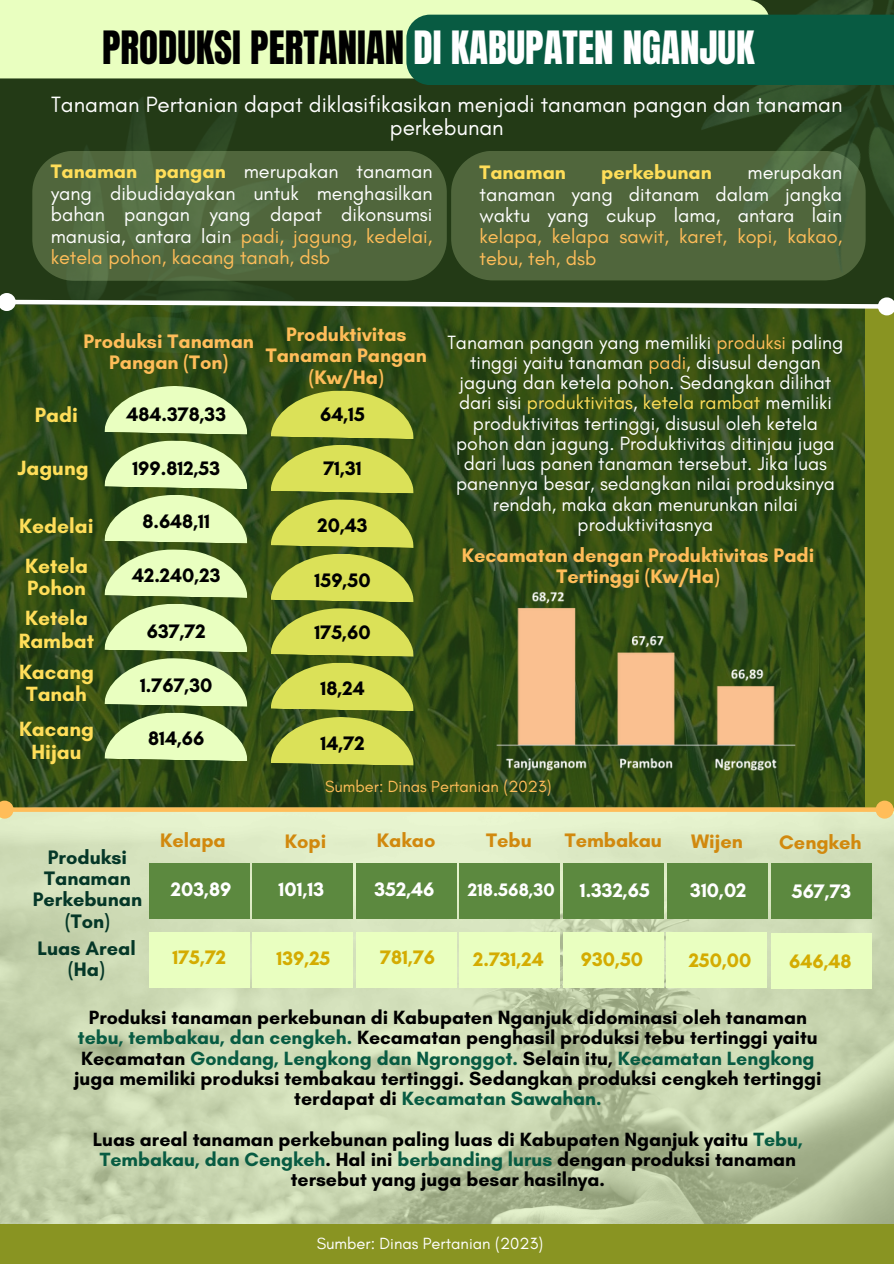
<style>
.page{position:relative;width:894px;height:1264px;background:#fff}
.page>*{position:absolute;margin:0;border:0;box-sizing:border-box;transform-origin:0 0}
.t1{font:39px "Anton";color:#fff}
.t2{font:22.5px/22.5px "Glacial Indifference";color:#fff;text-align:center}
.t3{font:700 21px/22.5px "Glacial Indifference";color:#ffde59}
.t4{font:19.95px/21.3px "Glacial Indifference";color:#fff;text-align:justify}
.t5{font:700 19.95px/21.3px "Glacial Indifference";color:#ffbd59;text-align:center}
.t6{font:700 19.95px "Glacial Indifference";color:#000}
.t7{font:700 19.95px "Glacial Indifference";color:#d4ac01}
.t8{font:700 19.95px/21.3px "Glacial Indifference";color:#053728;text-align:center}
.t9{font:700 19.95px "Glacial Indifference";color:#d1890e}
.t10{font:700 19.95px "Glacial Indifference";color:#fff}
.t11{font:700 19.95px "Glacial Indifference";color:#ffde59}
.t12{font:700 19.5px/20.2px "Glacial Indifference";color:#000;text-align:center}
.t13{font:19.5px/20.2px "Glacial Indifference";color:#fff;text-align:center}
.t14{font:700 18.45px "Glacial Indifference";color:#fff}
.t15{font:16.5px "Glacial Indifference";color:#ffbd59}
.t16{font:16.5px "Glacial Indifference";color:#fff}
.s1{color:#000}
.s2{font-weight:700;color:#ffde59}
.s3{color:#ffbd59}
.s4{color:#ffde59}
.s5{color:#085b42}
</style>
<div class="page">
<div style="left:0;top:0;width:893px;height:1263px;background:#233a16"></div>
<img style="left:0;top:315px;width:865px;height:492px">
<img style="left:0;top:811px;width:893px;height:412px">
<div style="left:865px;top:305px;width:28px;height:505px;background:#899422"></div>
<div style="left:451px;top:151px;width:188px;height:129px;background:#50663c"></div>
<img style="left:639px;top:0;width:254px;height:281px">
<div style="left:0;top:0;width:769px;height:78px;background:#e9ffc0"></div>
<div style="left:406px;top:15px;width:487px;height:70px;background:#085b42"></div>
<img style="left:0;top:98px;width:343px;height:276px">
<svg style="left:32px;top:151px;width:414px;height:130px;background:#50673d"></svg>
<svg style="left:0;top:293px;width:893px;height:22px"></svg>
<svg style="left:104px;top:386px;width:143px;height:48px;background:#bbd397"></svg>
<svg style="left:104px;top:440px;width:143px;height:103px;background:#b3ca8d"></svg>
<svg style="left:104px;top:549px;width:143px;height:103px;background:#b4cb8e"></svg>
<svg style="left:104px;top:658px;width:143px;height:48px;background:#bcd498"></svg>
<svg style="left:104px;top:712px;width:143px;height:49px;background:#b9d195"></svg>
<svg style="left:270px;top:390px;width:143px;height:49px;background:#afbb47"></svg>
<svg style="left:270px;top:445px;width:143px;height:48px;background:#b3be47"></svg>
<svg style="left:270px;top:499px;width:143px;height:103px;background:#aab644"></svg>
<svg style="left:270px;top:608px;width:143px;height:103px;background:#a8b544"></svg>
<svg style="left:270px;top:717px;width:143px;height:48px;background:#b2bd48"></svg>
<img style="left:487px;top:586px;width:317px;height:190px">
<svg style="left:14px;top:807px;width:861px;height:4px;background:#efb557"></svg>
<svg style="left:0;top:800px;width:14px;height:18px"></svg>
<div style="left:877px;top:802px;width:14px;height:14px;background:#ffbd59;border-radius:50%"></div>
<div style="left:875px;top:800px;width:18px;height:18px;border:4px solid #ffbd59;border-radius:50%"></div>
<div style="left:149px;top:862px;width:100px;height:56px;background:#5c893f"></div>
<div style="left:252px;top:862px;width:101px;height:56px;background:#5c893f"></div>
<div style="left:356px;top:862px;width:100px;height:56px;background:#5c893f"></div>
<div style="left:459px;top:862px;width:101px;height:56px;background:#5c893f"></div>
<div style="left:563px;top:862px;width:100px;height:56px;background:#5c893f"></div>
<div style="left:149px;top:932px;width:100px;height:55px;background:#e9ffc0"></div>
<div style="left:252px;top:932px;width:101px;height:55px;background:#e9ffc0"></div>
<div style="left:356px;top:932px;width:100px;height:55px;background:#e9ffc0"></div>
<div style="left:459px;top:932px;width:101px;height:55px;background:#e9ffc0"></div>
<div style="left:563px;top:932px;width:100px;height:55px;background:#e9ffc0"></div>
<div style="left:667px;top:862px;width:100px;height:56px;background:#5c893f"></div>
<div style="left:666px;top:932px;width:100px;height:55px;background:#e9ffc0"></div>
<div style="left:771px;top:863px;width:100px;height:55px;background:#5c893f"></div>
<div style="left:771px;top:933px;width:100px;height:56px;background:#e9ffc0"></div>
<div style="left:0;top:1223px;width:893px;height:40px;background:#899422"></div>
<h1 class="t1" style="left:102px;top:20px;width:653px"><span class="s1">PRODUKSI PERTANIAN</span> DI KABUPATEN NGANJUK</h1>
<h5 class="t2" style="left:51px;top:93px;width:792px">Tanaman Pertanian dapat diklasifikasikan menjadi tanaman pangan dan tanaman perkebunan</h5>
<h5 class="t11" style="left:479px;top:160px;width:88px">Tanaman</h5>
<h5 class="t11" style="left:601px;top:160px;width:112px">perkebunan</h5>
<p class="t4" style="left:51px;top:161px;width:383px"><span class="s2">Tanaman pangan</span> merupakan tanaman yang dibudidayakan untuk menghasilkan bahan pangan yang dapat dikonsumsi manusia, antara lain <span class="s3">padi, jagung, kedelai, ketela pohon, kacang tanah, dsb</span></p>
<h5 class="t4" style="left:479px;top:161px;width:364px;text-indent:268px">merupakan tanaman yang ditanam dalam jangka waktu yang cukup lama, antara lain <span class="s3">kelapa, kelapa sawit, karet, kopi, kakao, tebu, teh, dsb</span></h5>
<p class="t5" style="left:83px;top:330px;width:172px">Produksi Tanaman<br>Pangan (Ton)</p>
<h4 class="t3" style="left:35px;top:403px;width:44px">Padi</h4>
<h5 class="t3" style="left:17px;top:456px;width:73px">Jagung</h5>
<h2 class="t3" style="left:19px;top:514px;width:76px">Kedelai</h2>
<h4 class="t3" style="left:25px;top:554px;width:64px">Ketela<br>Pohon</h4>
<h4 class="t3" style="left:19px;top:606px;width:77px">Ketela<br>Rambat</h4>
<h2 class="t3" style="left:19px;top:660px;width:76px;text-align:center">Kacang<br>Tanah</h2>
<h4 class="t3" style="left:19px;top:717px;width:76px;text-align:center">Kacang<br>Hijau</h4>
<h4 class="t6" style="left:126px;top:401px;width:101px">484.378,33</h4>
<h4 class="t6" style="left:132px;top:456px;width:89px">199.812,53</h4>
<h2 class="t6" style="left:142px;top:509px;width:69px">8.648,11</h2>
<h4 class="t6" style="left:132px;top:563px;width:90px">42.240,23</h4>
<h4 class="t6" style="left:147px;top:619px;width:60px">637,72</h4>
<h2 class="t6" style="left:140px;top:672px;width:74px">1.767,30</h2>
<h4 class="t6" style="left:148px;top:726px;width:58px">814,66</h4>
<p class="t5" style="left:266px;top:323px;width:162px">Produktivitas<br>Tanaman Pangan (Kw/Ha)</p>
<p class="t6" style="left:320px;top:402px;width:46px">64,15</p>
<h2 class="t6" style="left:323px;top:456px;width:40px">71,31</h2>
<h4 class="t6" style="left:317px;top:513px;width:52px">20,43</h4>
<h4 class="t6" style="left:314px;top:567px;width:57px">159,50</h4>
<h2 class="t6" style="left:314px;top:619px;width:58px">175,60</h2>
<h4 class="t6" style="left:320px;top:676px;width:46px">18,24</h4>
<h4 class="t6" style="left:320px;top:730px;width:46px">14,72</h4>
<h2 class="t13" style="left:447px;top:331px;width:397px">Tanaman pangan yang memiliki <span class="s3">produksi</span> paling tinggi yaitu tanaman <span class="s3">padi</span>, disusul dengan jagung dan ketela pohon. Sedangkan dilihat dari sisi <span class="s4">produktivitas</span>, <span class="s4">ketela rambat</span> memiliki produktivitas tertinggi, disusul oleh ketela pohon dan jagung. Produktivitas ditinjau juga dari luas panen tanaman tersebut. Jika luas panennya besar, sedangkan nilai produksinya rendah, maka akan menurunkan nilai produktivitasnya</h2>
<h4 class="t5" style="left:462px;top:544px;width:354px">Kecamatan dengan Produktivitas Padi<br>Tertinggi (Kw/Ha)</h4>
<h4 class="t15" style="left:325px;top:776px;width:228px">Sumber: Dinas Pertanian (2023)</h4>
<h3 class="t8" style="left:33px;top:846px;width:111px">Produksi<br>Tanaman<br>Perkebunan (Ton)</h3>
<h4 class="t8" style="left:37px;top:937px;width:100px">Luas Areal (Ha)</h4>
<p class="t9" style="left:160px;top:827px;width:67px">Kelapa</p>
<h4 class="t9" style="left:285px;top:829px;width:43px">Kopi</h4>
<h4 class="t9" style="left:377px;top:827px;width:60px">Kakao</h4>
<h4 class="t9" style="left:486px;top:827px;width:47px">Tebu</h4>
<h4 class="t9" style="left:564px;top:827px;width:99px">Tembakau</h4>
<h4 class="t9" style="left:690px;top:829px;width:53px">Wijen</h4>
<h4 class="t9" style="left:779px;top:830px;width:84px">Cengkeh</h4>
<h4 class="t10" style="left:171px;top:876px;width:62px">203,89</h4>
<h4 class="t10" style="left:278px;top:876px;width:47px">101,13</h4>
<h4 class="t10" style="left:374px;top:876px;width:61px">352,46</h4>
<h4 class="t14" style="left:468px;top:878px;width:88px">218.568,30</h4>
<h4 class="t10" style="left:579px;top:878px;width:72px">1.332,65</h4>
<h4 class="t10" style="left:690px;top:878px;width:58px">310,02</h4>
<h4 class="t10" style="left:791px;top:879px;width:61px">567,73</h4>
<p class="t7" style="left:172px;top:945px;width:55px">175,72</p>
<h4 class="t7" style="left:276px;top:945px;width:55px">139,25</h4>
<h4 class="t7" style="left:380px;top:945px;width:56px">781,76</h4>
<h4 class="t7" style="left:473px;top:947px;width:72px">2.731,24</h4>
<h4 class="t7" style="left:580px;top:947px;width:64px">930,50</h4>
<h4 class="t7" style="left:688px;top:948px;width:64px">250,00</h4>
<h4 class="t7" style="left:788px;top:949px;width:64px">646,48</h4>
<h4 class="t12" style="left:74px;top:1007px;width:748px">Produksi tanaman perkebunan di Kabupaten Nganjuk didominasi oleh tanaman <span class="s5">tebu, tembakau, dan cengkeh.</span> Kecamatan penghasil produksi tebu tertinggi yaitu Kecamatan <span class="s5">Gondang, Lengkong dan Ngronggot.</span> Selain itu, <span class="s5">Kecamatan Lengkong </span>juga memiliki produksi tembakau tertinggi. Sedangkan produksi cengkeh tertinggi terdapat di <span class="s5">Kecamatan Sawahan.</span></h4>
<h4 class="t12" style="left:93px;top:1128px;width:711px">Luas areal tanaman perkebunan paling luas di Kabupaten Nganjuk yaitu <span class="s5">Tebu,<br>Tembakau, dan Cengkeh</span>. Hal ini <span class="s5">berbanding lurus</span> dengan produksi tanaman tersebut yang juga besar hasilnya.</h4>
<h4 class="t16" style="left:316px;top:1232px;width:228px">Sumber: Dinas Pertanian (2023)</h4>
</div>
